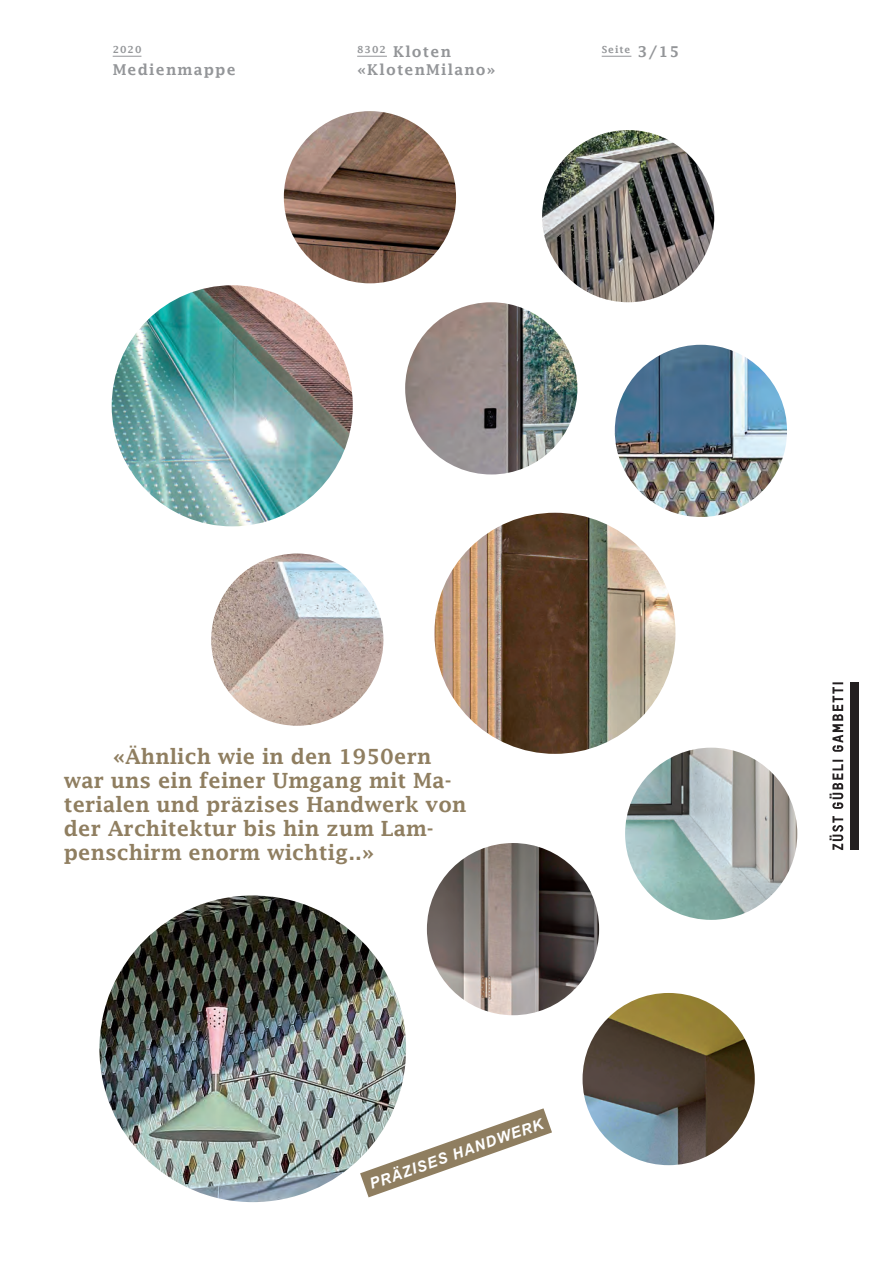
<style>
.page{position:relative;width:893px;height:1263px;background:#fff}
.page>*{position:absolute;margin:0;border:0;box-sizing:border-box;transform-origin:0 0}
.t1{font:600 21px/24px "Lucida Fax";letter-spacing:.005em;color:#8f7e60}
.t2{font:600 15px/18.9px "Lucida Fax";letter-spacing:.08em;color:#939598}
.t3{font:italic 700 15px "Arial";color:#fff}
.t4{font:600 9.75px "Lucida Fax";letter-spacing:.1em;color:#939598}
</style>
<div class="page">
<hr style="left:357px;top:56px;width:30px;height:1px;background:#939598">
<svg style="left:602px;top:56px;width:29px;height:1px"></svg>
<svg style="left:113px;top:56px;width:28px;height:1px"></svg>
<img style="left:625px;top:748px;width:172px;height:172px;border-radius:86px">
<img style="left:434px;top:513px;width:241px;height:241px;border-radius:121px">
<img style="left:427px;top:843px;width:172px;height:172px;border-radius:86px">
<img style="left:112px;top:285px;width:241px;height:241px;border-radius:121px">
<img style="left:405px;top:302px;width:172px;height:172px;border-radius:86px">
<img style="left:542px;top:130px;width:172px;height:172px;border-radius:86px">
<img style="left:615px;top:345px;width:172px;height:172px;border-radius:86px">
<img style="left:211px;top:553px;width:172px;height:173px;border-radius:86px">
<img style="left:284px;top:111px;width:172px;height:172px;border-radius:86px">
<img style="left:99px;top:895px;width:307px;height:307px;border-radius:153px">
<img style="left:583px;top:993px;width:172px;height:172px;border-radius:86px">
<svg style="left:360px;top:1108px;width:192px;height:89px"></svg>
<svg style="left:829px;top:682px;width:14px;height:168px"></svg>
<div style="left:851px;top:682px;width:8px;height:168px;background:#231f20"></div>
<p class="t2" style="left:357px;top:42px;width:140px"><sup>8302</sup> Kloten «KlotenMilano»</p>
<p class="t4" style="left:602px;top:44px;width:30px">Seite</p>
<p class="t4" style="left:113px;top:44px;width:30px">2020</p>
<p class="t2" style="left:638px;top:42px;width:43px">3/15</p>
<p class="t2" style="left:113px;top:61px;width:124px">Medienmappe</p>
<p class="t1" style="left:64px;top:744px;width:404px;text-indent:49px">«Ähnlich wie in den 1950ern war uns ein feiner Umgang mit Ma&shy;terialen und präzises Handwerk von der Architektur bis hin zum Lam&shy;penschirm enorm wichtig..»</p>
<p class="t3" style="left:367px;top:1174px;width:185px;rotate:-19deg">PRÄZISES HANDWERK</p>
</div>
